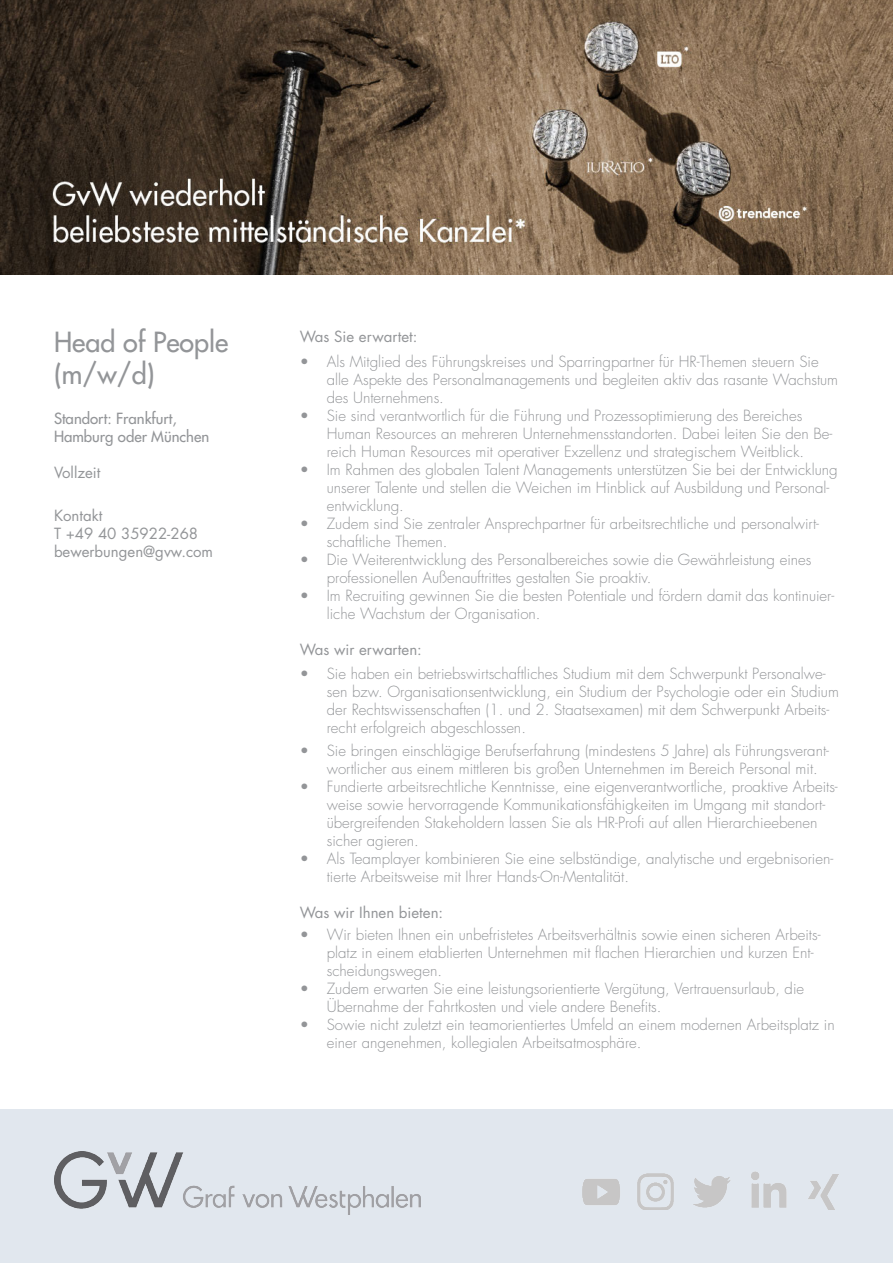
<style>
.page{position:relative;width:893px;height:1263px;background:#fff}
.page>*{position:absolute;margin:0;border:0;box-sizing:border-box;transform-origin:0 0}
.t1{font:500 27px/32.4px "Futura Std";color:#939598}
.t2{font:300 15px/18px "Futura Std";color:#939598}
.t3{font:15px/18px "Futura Std";color:#939598}
.t4{font:500 15px "Futura Std";color:#939598}
</style>
<div class="page">
<img style="left:0;top:0;width:893px;height:274px">
<div style="left:0;top:1110px;width:893px;height:153px;background:#e1e7ee"></div>
<img style="left:54px;top:1152px;width:367px;height:62px">
<img style="left:583px;top:1171px;width:256px;height:39px">
<p class="t1" style="left:54px;top:326px;width:176px">Head of People (m/w/d)</p>
<p class="t4" style="left:54px;top:409px;width:124px">Standort: Frankfurt,</p>
<p class="t4" style="left:54px;top:427px;width:157px">Hamburg oder München</p>
<p class="t3" style="left:54px;top:463px;width:48px">Vollzeit</p>
<p class="t3" style="left:54px;top:507px;width:146px">Kontakt<br>T +49 40 35922-268</p>
<p class="t3" style="left:54px;top:543px;width:161px">bewerbungen@gvw.com</p>
<p class="t3" style="left:300px;top:328px;width:119px">Was Sie erwartet:</p>
<p class="t2" style="left:327px;top:353px;width:513px;text-indent:-27px">• Als Mitglied des Führungskreises und Sparringpartner für HR-Themen steuern Sie alle Aspekte des Personalmanagements und begleiten aktiv das rasante Wachstum des Unternehmens.</p>
<p class="t2" style="left:327px;top:407px;width:507px;text-indent:-27px">• Sie sind verantwortlich für die Führung und Prozessoptimierung des Bereiches<br>Human Resources an mehreren Unternehmensstandorten. Dabei leiten Sie den Be&shy;reich Human Resources mit operativer Exzellenz und strategischem Weitblick.</p>
<p class="t2" style="left:327px;top:461px;width:512px;text-indent:-27px">• Im Rahmen des globalen Talent Managements unterstützen Sie bei der Entwicklung unserer Talente und stellen die Weichen im Hinblick auf Ausbildung und Personal&shy;entwicklung.</p>
<p class="t2" style="left:327px;top:515px;width:494px;text-indent:-27px">• Zudem sind Sie zentraler Ansprechpartner für arbeitsrechtliche und personalwirt&shy;schaftliche Themen.</p>
<p class="t2" style="left:327px;top:551px;width:486px;text-indent:-27px">• Die Weiterentwicklung des Personalbereiches sowie die Gewährleistung eines professionellen Außenauftrittes gestalten Sie proaktiv.</p>
<p class="t2" style="left:327px;top:587px;width:509px;text-indent:-27px">• Im Recruiting gewinnen Sie die besten Potentiale und fördern damit das kontinuier&shy;liche Wachstum der Organisation.</p>
<p class="t3" style="left:300px;top:641px;width:124px">Was wir erwarten:</p>
<p class="t2" style="left:327px;top:665px;width:514px;text-indent:-27px">• Sie haben ein betriebswirtschaftliches Studium mit dem Schwerpunkt Personalwe&shy;sen bzw. Organisationsentwicklung, ein Studium der Psychologie oder ein Studium der Rechtswissenschaften (1. und 2. Staatsexamen) mit dem Schwerpunkt Arbeits&shy;recht erfolgreich abgeschlossen.</p>
<p class="t2" style="left:327px;top:742px;width:504px;text-indent:-27px">• Sie bringen einschlägige Berufserfahrung (mindestens 5 Jahre) als Führungsverant&shy;wortlicher aus einem mittleren bis großen Unternehmen im Bereich Personal mit.</p>
<p class="t2" style="left:327px;top:778px;width:512px;text-indent:-27px">• Fundierte arbeitsrechtliche Kenntnisse, eine eigenverantwortliche, proaktive Arbeits&shy;weise sowie hervorragende Kommunikationsfähigkeiten im Umgang mit standort&shy;übergreifenden Stakeholdern lassen Sie als HR-Profi auf allen Hierarchieebenen sicher agieren.</p>
<p class="t2" style="left:327px;top:850px;width:508px;text-indent:-27px">• Als Teamplayer kombinieren Sie eine selbständige, analytische und ergebnisorien&shy;tierte Arbeitsweise mit Ihrer Hands-On-Mentalität.</p>
<p class="t3" style="left:300px;top:903px;width:145px">Was wir Ihnen bieten:</p>
<p class="t2" style="left:327px;top:926px;width:495px;text-indent:-27px">• Wir bieten Ihnen ein unbefristetes Arbeitsverhältnis sowie einen sicheren Arbeits&shy;platz in einem etablierten Unternehmen mit flachen Hierarchien und kurzen Ent&shy;scheidungswegen.</p>
<p class="t2" style="left:327px;top:980px;width:479px;text-indent:-27px">• Zudem erwarten Sie eine leistungsorientierte Vergütung, Vertrauensurlaub, die<br>Übernahme der Fahrtkosten und viele andere Benefits.</p>
<p class="t2" style="left:327px;top:1016px;width:509px;text-indent:-27px">• Sowie nicht zuletzt ein teamorientiertes Umfeld an einem modernen Arbeitsplatz in einer angenehmen, kollegialen Arbeitsatmosphäre.</p>
</div>
